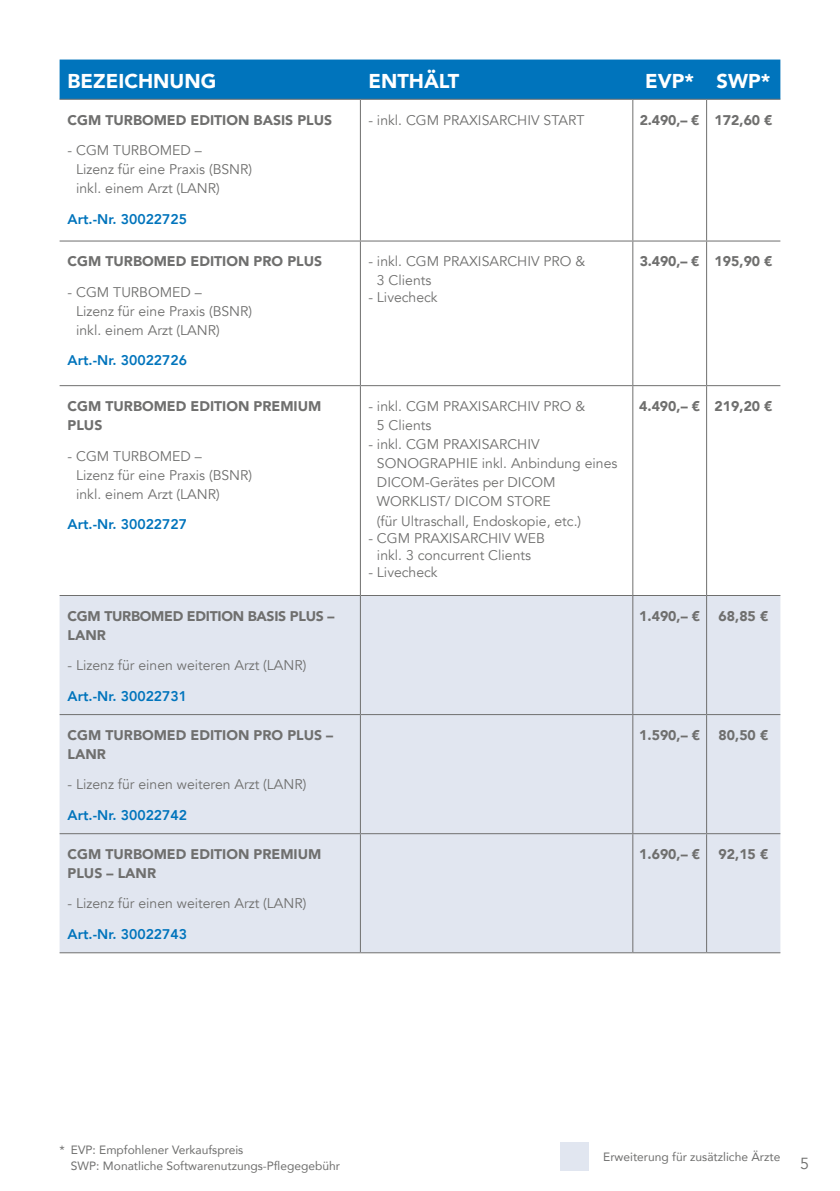
<style>
.page{position:relative;width:840px;height:1191px;background:#fff}
.page>*{position:absolute;margin:0;border:0;box-sizing:border-box;transform-origin:0 0}
.t1{font:900 20px "Avenir";color:#fff}
.t2{font:16px "Avenir";color:#6f6f6e}
.t3{font:14px/19px "Avenir";color:#6f6f6e}
.t4{font:900 14px/19px "Avenir";color:#6f6f6e}
.t5{font:800 14px "Avenir";color:#0074bc}
.t6{font:900 14px/19px "Avenir";letter-spacing:-.02em;color:#6f6f6e}
.t7{font:12px/16px "Avenir";color:#6f6f6e}
</style>
<div class="page">
<div style="left:60px;top:60px;width:720px;height:39px;background:#0074bc"></div>
<div style="left:60px;top:596px;width:720px;height:356px;background:#e1e6f0"></div>
<hr style="left:60px;top:99px;width:300px;height:1px;background:#6f6f6e">
<hr style="left:360px;top:99px;width:272px;height:1px;background:#6f6f6e">
<hr style="left:632px;top:99px;width:74px;height:1px;background:#6f6f6e">
<hr style="left:706px;top:99px;width:74px;height:1px;background:#6f6f6e">
<hr style="left:60px;top:240px;width:300px;height:1px;background:#6f6f6e">
<hr style="left:360px;top:240px;width:272px;height:1px;background:#6f6f6e">
<hr style="left:632px;top:240px;width:74px;height:1px;background:#6f6f6e">
<hr style="left:706px;top:240px;width:74px;height:1px;background:#6f6f6e">
<hr style="left:60px;top:385px;width:300px;height:1px;background:#6f6f6e">
<hr style="left:360px;top:385px;width:272px;height:1px;background:#6f6f6e">
<hr style="left:632px;top:385px;width:74px;height:1px;background:#6f6f6e">
<hr style="left:706px;top:385px;width:74px;height:1px;background:#6f6f6e">
<hr style="left:60px;top:595px;width:300px;height:1px;background:#6f6f6e">
<hr style="left:632px;top:595px;width:74px;height:1px;background:#6f6f6e">
<hr style="left:706px;top:595px;width:74px;height:1px;background:#6f6f6e">
<hr style="left:60px;top:714px;width:300px;height:1px;background:#6f6f6e">
<hr style="left:360px;top:714px;width:272px;height:1px;background:#6f6f6e">
<hr style="left:632px;top:714px;width:74px;height:1px;background:#6f6f6e">
<hr style="left:706px;top:714px;width:74px;height:1px;background:#6f6f6e">
<hr style="left:60px;top:833px;width:300px;height:1px;background:#6f6f6e">
<hr style="left:360px;top:833px;width:272px;height:1px;background:#6f6f6e">
<hr style="left:632px;top:833px;width:74px;height:1px;background:#6f6f6e">
<hr style="left:706px;top:833px;width:74px;height:1px;background:#6f6f6e">
<hr style="left:360px;top:100px;width:1px;height:140px;background:#6f6f6e">
<hr style="left:360px;top:241px;width:1px;height:144px;background:#6f6f6e">
<hr style="left:360px;top:386px;width:1px;height:209px;background:#6f6f6e">
<hr style="left:705px;top:100px;width:1px;height:140px;background:#6f6f6e">
<hr style="left:705px;top:241px;width:1px;height:144px;background:#6f6f6e">
<hr style="left:705px;top:386px;width:1px;height:209px;background:#6f6f6e">
<hr style="left:705px;top:596px;width:1px;height:118px;background:#6f6f6e">
<hr style="left:705px;top:715px;width:1px;height:118px;background:#6f6f6e">
<hr style="left:705px;top:834px;width:1px;height:118px;background:#6f6f6e">
<hr style="left:60px;top:952px;width:300px;height:1px;background:#6f6f6e">
<hr style="left:706px;top:952px;width:74px;height:1px;background:#6f6f6e">
<hr style="left:632px;top:100px;width:1px;height:140px;background:#6f6f6e">
<hr style="left:632px;top:241px;width:1px;height:144px;background:#6f6f6e">
<hr style="left:632px;top:386px;width:1px;height:209px;background:#6f6f6e">
<hr style="left:632px;top:596px;width:1px;height:118px;background:#6f6f6e">
<hr style="left:632px;top:715px;width:1px;height:118px;background:#6f6f6e">
<hr style="left:632px;top:834px;width:1px;height:118px;background:#6f6f6e">
<hr style="left:632px;top:952px;width:74px;height:1px;background:#6f6f6e">
<hr style="left:360px;top:596px;width:1px;height:118px;background:#6f6f6e">
<hr style="left:360px;top:715px;width:1px;height:118px;background:#6f6f6e">
<hr style="left:360px;top:834px;width:1px;height:118px;background:#6f6f6e">
<hr style="left:360px;top:595px;width:272px;height:1px;background:#6f6f6e">
<hr style="left:360px;top:952px;width:272px;height:1px;background:#6f6f6e">
<div style="left:560px;top:1142px;width:28px;height:28px;background:#e1e6f0"></div>
<h1 class="t1" style="left:68px;top:63px;width:150px">BEZEICHNUNG</h1>
<h1 class="t1" style="left:368px;top:63px;width:92px">ENTHÄLT</h1>
<h1 class="t1" style="left:645px;top:63px;width:127px">EVP* SWP*</h1>
<p class="t4" style="left:68px;top:110px;width:266px">CGM TURBOMED EDITION BASIS PLUS</p>
<p class="t3" style="left:76px;top:141px;width:177px;text-indent:-9px">- CGM TURBOMED –<br>Lizenz für eine Praxis (BSNR) inkl. einem Arzt (LANR)</p>
<p class="t5" style="left:68px;top:208px;width:121px">Art.-Nr. 30022725</p>
<p class="t3" style="left:368px;top:110px;width:217px">- inkl. CGM PRAXISARCHIV START</p>
<p class="t4" style="left:639px;top:110px;width:134px">2.490,– € 172,60 €</p>
<p class="t4" style="left:68px;top:252px;width:256px">CGM TURBOMED EDITION PRO PLUS</p>
<p class="t3" style="left:76px;top:283px;width:177px;text-indent:-9px">- CGM TURBOMED –<br>Lizenz für eine Praxis (BSNR) inkl. einem Arzt (LANR)</p>
<p class="t5" style="left:68px;top:350px;width:121px">Art.-Nr. 30022726</p>
<p class="t4" style="left:68px;top:396px;width:255px">CGM TURBOMED EDITION PREMIUM<br>PLUS</p>
<p class="t3" style="left:76px;top:446px;width:177px;text-indent:-9px">- CGM TURBOMED –<br>Lizenz für eine Praxis (BSNR) inkl. einem Arzt (LANR)</p>
<p class="t5" style="left:68px;top:513px;width:121px">Art.-Nr. 30022727</p>
<p class="t6" style="left:68px;top:606px;width:268px">CGM TURBOMED EDITION BASIS PLUS –<br>LANR</p>
<p class="t3" style="left:68px;top:656px;width:240px">- Lizenz für einen weiteren Arzt (LANR)</p>
<p class="t5" style="left:68px;top:685px;width:121px">Art.-Nr. 30022731</p>
<p class="t4" style="left:68px;top:725px;width:267px">CGM TURBOMED EDITION PRO PLUS –<br>LANR</p>
<p class="t3" style="left:68px;top:775px;width:240px">- Lizenz für einen weiteren Arzt (LANR)</p>
<p class="t5" style="left:68px;top:804px;width:121px">Art.-Nr. 30022742</p>
<p class="t4" style="left:68px;top:844px;width:255px">CGM TURBOMED EDITION PREMIUM<br>PLUS – LANR</p>
<p class="t3" style="left:68px;top:894px;width:240px">- Lizenz für einen weiteren Arzt (LANR)</p>
<p class="t5" style="left:68px;top:923px;width:121px">Art.-Nr. 30022743</p>
<p class="t3" style="left:377px;top:252px;width:210px;text-indent:-9px">- inkl. CGM PRAXISARCHIV PRO &amp;<br>3 Clients</p>
<p class="t3" style="left:368px;top:288px;width:71px">- Livecheck</p>
<p class="t4" style="left:639px;top:252px;width:134px">3.490,– € 195,90 €</p>
<p class="t3" style="left:377px;top:397px;width:210px;text-indent:-9px">- inkl. CGM PRAXISARCHIV PRO &amp;<br>5 Clients</p>
<p class="t3" style="left:377px;top:435px;width:242px;text-indent:-9px">- inkl. CGM PRAXISARCHIV<br>SONOGRAPHIE inkl. Anbindung eines<br>DICOM-Gerätes per DICOM<br>WORKLIST/ DICOM STORE<br>(für Ultraschall, Endoskopie, etc.)</p>
<p class="t3" style="left:368px;top:529px;width:178px;line-height:17px;text-align:center">- CGM PRAXISARCHIV WEB inkl. 3 concurrent Clients</p>
<p class="t3" style="left:368px;top:562px;width:71px">- Livecheck</p>
<p class="t4" style="left:639px;top:396px;width:134px">4.490,– € 219,20 €</p>
<p class="t4" style="left:639px;top:606px;width:62px">1.490,– €</p>
<p class="t4" style="left:718px;top:606px;width:51px">68,85 €</p>
<p class="t4" style="left:639px;top:725px;width:62px">1.590,– €</p>
<p class="t4" style="left:718px;top:725px;width:51px">80,50 €</p>
<p class="t4" style="left:639px;top:844px;width:62px">1.690,– €</p>
<p class="t4" style="left:718px;top:844px;width:51px">92,15 €</p>
<p class="t7" style="left:71px;top:1141px;width:270px;text-indent:-11px">* EVP: Empfohlener Verkaufspreis<br>SWP: Monatliche Softwarenutzungs-Pflegegebühr</p>
<p class="t7" style="left:603px;top:1148px;width:178px">Erweiterung für zusätzliche Ärzte</p>
<p class="t2" style="left:799px;top:1153px;width:10px">5</p>
</div>
